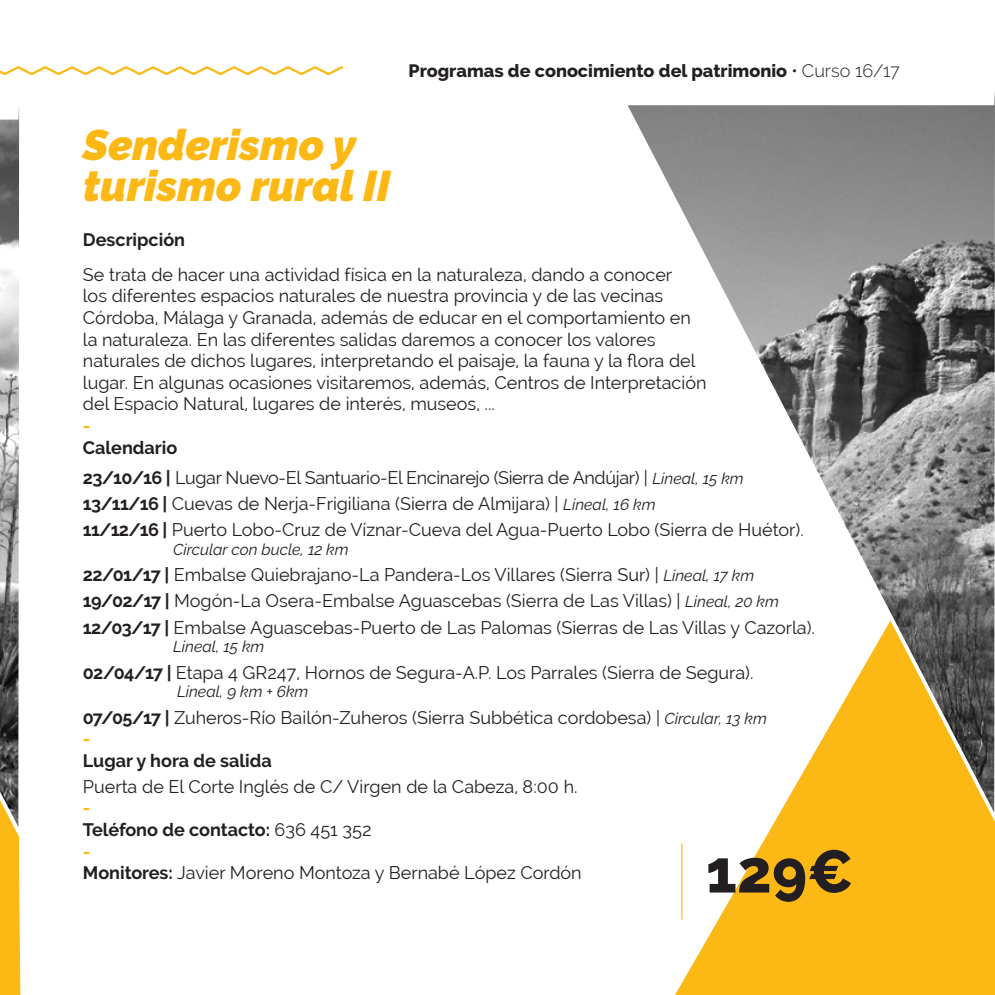
<style>
.page{position:relative;width:995px;height:995px;background:#fff}
.page>*{position:absolute;margin:0;border:0;box-sizing:border-box;transform-origin:0 0}
.t1{font:800 59.85px "Raleway";color:#231f20}
.t2{font:italic 900 42.75px/41.4px "Raleway";color:#fcb814}
.Texto{font:18px/21.6px "Raleway";color:#231f20}
.Texto-2{font:18px "Raleway";letter-spacing:-.02em;color:#231f20}
.Texto-3{font:700 18px "Raleway";color:#231f20}
.t3{font:800 18px "Raleway";color:#231f20}
.Texto-4{font:700 18px "Raleway";color:#fcb814}
.Texto-5{font:italic 15.75px "Raleway";color:#231f20}
.s1{font-weight:300}
.s2{font-weight:700}
.s3{font-style:italic;font-size:15.75px}
.s4{font-weight:400}
</style>
<div class="page">
<svg style="left:0;top:106px;width:20px;height:889px"></svg>
<img style="left:0;top:106px;width:19px;height:721px">
<svg style="left:675px;top:813px;width:320px;height:182px;fill:#fcb814"></svg>
<img style="left:628px;top:91px;width:367px;height:722px">
<hr style="left:681px;top:843px;width:1px;height:77px;background:#fcb814">
<svg style="left:0;top:66px;width:343px;height:9px"></svg>
<p class="t3" style="left:409px;top:60px;width:493px">Programas de conocimiento del patrimonio <span class="s1">• Curso 16/17</span></p>
<p class="t2" style="left:83px;top:124px;width:309px">Senderismo y turismo rural II</p>
<p class="Texto-3" style="left:83px;top:230px;width:104px">Descripción</p>
<p class="Texto" style="left:83px;top:264px;width:625px">Se trata de hacer una actividad física en la naturaleza, dando a conocer<br>los diferentes espacios naturales de nuestra provincia y de las vecinas Córdoba, Málaga y Granada, además de educar en el comportamiento en la naturaleza. En las diferentes salidas daremos a conocer los valores naturales de dichos lugares, interpretando el paisaje, la fauna y la flora del lugar. En algunas ocasiones visitaremos, además, Centros de Interpretación del Espacio Natural, lugares de interés, museos, ...</p>
<p class="Texto-4" style="left:83px;top:415px;width:9px">-</p>
<p class="Texto-3" style="left:83px;top:437px;width:96px">Calendario</p>
<p class="Texto-2" style="left:83px;top:467px;width:662px"><span class="s2">23/10/16 |</span> Lugar Nuevo-El Santuario-El Encinarejo (Sierra de Andújar) | <span class="s3">Lineal, 15 km</span></p>
<p class="Texto" style="left:83px;top:493px;width:574px"><span class="s2">13/11/16 |</span> Cuevas de Nerja-Frigiliana (Sierra de Almijara) | <span class="s3">Lineal, 16 km</span></p>
<p class="Texto" style="left:83px;top:519px;width:722px"><span class="s2">11/12/16 |</span> Puerto Lobo-Cruz de Víznar-Cueva del Agua-Puerto Lobo (Sierra de Huétor).</p>
<p class="Texto-5" style="left:173px;top:541px;width:177px">Circular con bucle, 12 km</p>
<p class="Texto" style="left:83px;top:564px;width:673px"><span class="s2">22/01/17 |</span> Embalse Quiebrajano-La Pandera-Los Villares (Sierra Sur) | <span class="s3">Lineal, 17 km</span></p>
<p class="Texto" style="left:83px;top:590px;width:697px"><span class="s2">19/02/17 |</span> Mogón-La Osera-Embalse Aguascebas (Sierra de Las Villas) | <span class="s3">Lineal, 20 km</span></p>
<p class="Texto" style="left:83px;top:616px;width:734px"><span class="s2">12/03/17 |</span> Embalse Aguascebas-Puerto de Las Palomas (Sierras de Las Villas y Cazorla).</p>
<p class="Texto-5" style="left:173px;top:638px;width:93px">Lineal, 15 km</p>
<p class="Texto" style="left:83px;top:661px;width:672px"><span class="s2">02/04/17 |</span> Etapa 4 GR247, Hornos de Segura-A.P. Los Parrales (Sierra de Segura).</p>
<p class="Texto-5" style="left:177px;top:683px;width:133px">Lineal, 9 km + 6km</p>
<p class="Texto" style="left:83px;top:706px;width:685px"><span class="s2">07/05/17 |</span> Zuheros-Río Bailón-Zuheros (Sierra Subbética cordobesa) | <span class="s3">Circular, 13 km</span></p>
<p class="Texto-4" style="left:83px;top:729px;width:9px">-</p>
<p class="Texto-3" style="left:83px;top:750px;width:190px">Lugar y hora de salida</p>
<p class="Texto" style="left:83px;top:776px;width:496px">Puerta de El Corte Inglés de C/ Virgen de la Cabeza, 8:00 h.</p>
<p class="Texto-4" style="left:83px;top:798px;width:9px">-</p>
<p class="Texto-3" style="left:83px;top:819px;width:290px">Teléfono de contacto: <span class="s4">636 451 352</span></p>
<p class="Texto-4" style="left:83px;top:841px;width:9px">-</p>
<p class="Texto" style="left:83px;top:862px;width:500px"><span class="s2">Monitores:</span> Javier Moreno Montoza y Bernabé López Cordón</p>
<p class="t1" style="left:706px;top:837px;width:149px">129€</p>
</div>
